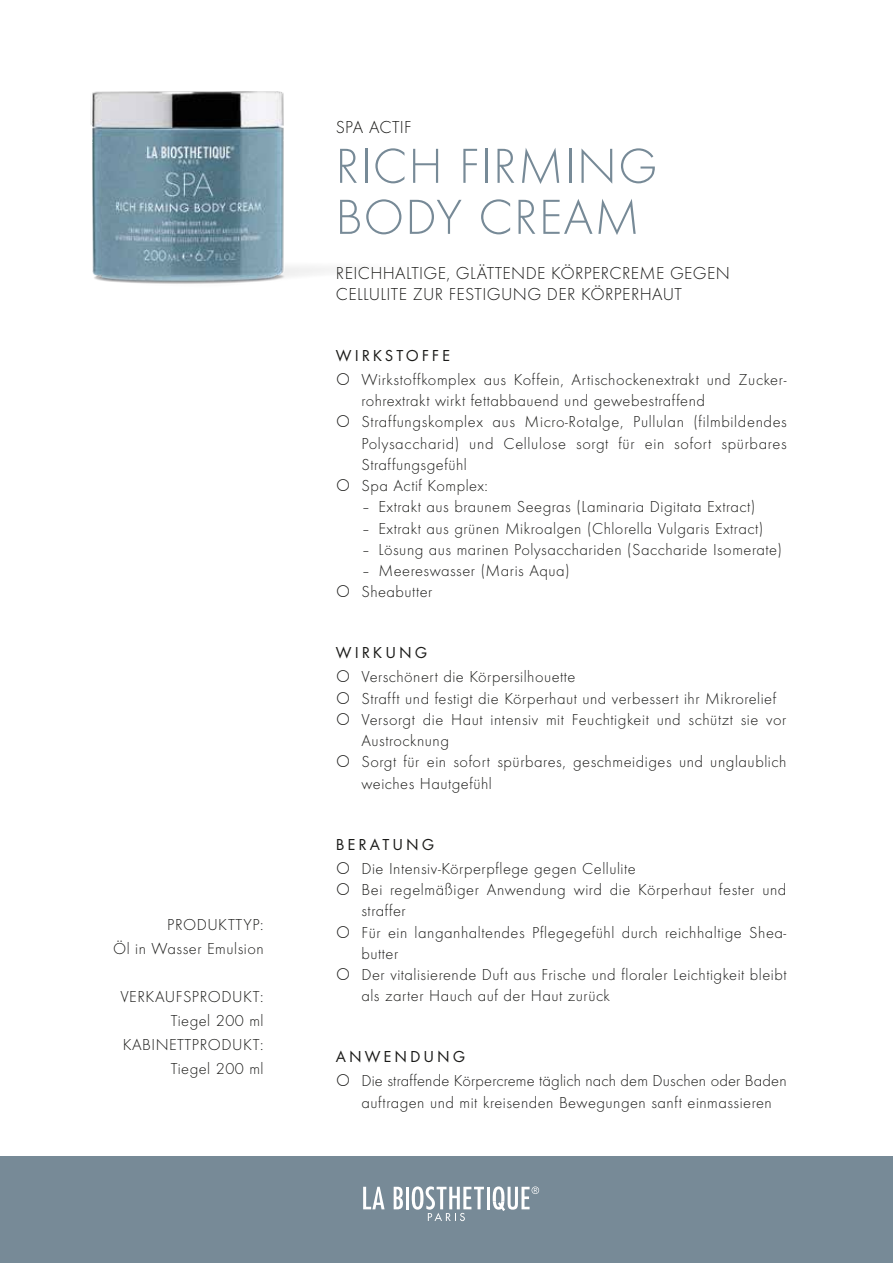
<style>
.page{position:relative;width:893px;height:1263px;background:#fff}
.page>*{position:absolute;margin:0;border:0;box-sizing:border-box;transform-origin:0 0}
.t1{font:300 51px/51px "Futura TOT";letter-spacing:.02em;color:#778a97}
.t2{font:300 18px/21.3px "Futura TOT";letter-spacing:.02em;color:#1a1a18}
.t3{font:300 16.5px/21.3px "Futura TOT";letter-spacing:.03em;color:#1a1a18}
.t4{font:300 16.5px/21.3px "Futura TOT";letter-spacing:.01em;color:#1a1a18}
.t5{font:16.5px "Futura TOT Boo";letter-spacing:.18em;color:#1a1a18}
</style>
<div class="page">
<img style="left:91px;top:91px;width:248px;height:193px">
<div style="left:0;top:1157px;width:893px;height:106px;background:#778a97"></div>
<svg style="left:363px;top:1187px;width:22px;height:22px"></svg>
<svg style="left:394px;top:1187px;width:9px;height:22px"></svg>
<hr style="left:406px;top:1187px;width:3px;height:22px;background:#fff">
<hr style="left:487px;top:1187px;width:3px;height:22px;background:#fff">
<svg style="left:412px;top:1186px;width:72px;height:35px"></svg>
<svg style="left:493px;top:1186px;width:46px;height:25px"></svg>
<p class="t3" style="left:113px;top:912px;width:152px;line-height:24px;text-align:right">PRODUKTTYP:<br>Öl in Wasser Emulsion</p>
<p class="t3" style="left:120px;top:984px;width:145px;line-height:24px;text-align:right">VERKAUFSPRODUKT:<br>Tiegel 200 ml<br>KABINETTPRODUKT:<br>Tiegel 200 ml</p>
<p class="t2" style="left:336px;top:116px;width:77px">SPA ACTIF</p>
<h1 class="t1" style="left:335px;top:141px;width:324px">RICH FIRMING<br>BODY CREAM</h1>
<p class="t2" style="left:336px;top:262px;width:396px">REICHHALTIGE, GLÄTTENDE KÖRPERCREME GEGEN<br>CELLULITE ZUR FESTIGUNG DER KÖRPERHAUT</p>
<p class="t5" style="left:336px;top:345px;width:116px">WIRKSTOFFE</p>
<p class="t3" style="left:361px;top:369px;width:427px">Wirkstoffkomplex aus Koffein, Artischockenextrakt und Zucker&shy;rohrextrakt wirkt fettabbauend und gewebestraffend Straffungskomplex aus Micro-Rotalge, Pullulan (filmbildendes Polysaccharid) und Cellulose sorgt für ein sofort spürbares Straffungsgefühl<br>Spa Actif Komplex:</p>
<p class="t3" style="left:361px;top:496px;width:395px">– Extrakt aus braunem Seegras (Laminaria Digitata Extract)</p>
<p class="t3" style="left:361px;top:518px;width:403px">– Extrakt aus grünen Mikroalgen (Chlorella Vulgaris Extract)</p>
<p class="t3" style="left:361px;top:539px;width:422px">– Lösung aus marinen Polysacchariden (Saccharide Isomerate)</p>
<p class="t3" style="left:361px;top:560px;width:210px">– Meereswasser (Maris Aqua)<br>Sheabutter</p>
<p class="t5" style="left:336px;top:643px;width:93px">WIRKUNG</p>
<p class="t3" style="left:361px;top:666px;width:427px">Verschönert die Körpersilhouette<br>Strafft und festigt die Körperhaut und verbessert ihr Mikrorelief Versorgt die Haut intensiv mit Feuchtigkeit und schützt sie vor Austrocknung<br>Sorgt für ein sofort spürbares, geschmeidiges und unglaublich weiches Hautgefühl</p>
<p class="t5" style="left:336px;top:834px;width:100px">BERATUNG</p>
<p class="t3" style="left:361px;top:858px;width:427px">Die Intensiv-Körperpflege gegen Cellulite<br>Bei regelmäßiger Anwendung wird die Körperhaut fester und straffer<br>Für ein langanhaltendes Pflegegefühl durch reichhaltige Shea&shy;butter<br>Der vitalisierende Duft aus Frische und floraler Leichtigkeit bleibt als zarter Hauch auf der Haut zurück</p>
<p class="t5" style="left:336px;top:1047px;width:131px">ANWENDUNG</p>
<p class="t4" style="left:361px;top:1070px;width:427px">Die straffende Körpercreme täglich nach dem Duschen oder Baden auftragen und mit kreisenden Bewegungen sanft einmassieren</p>
</div>
